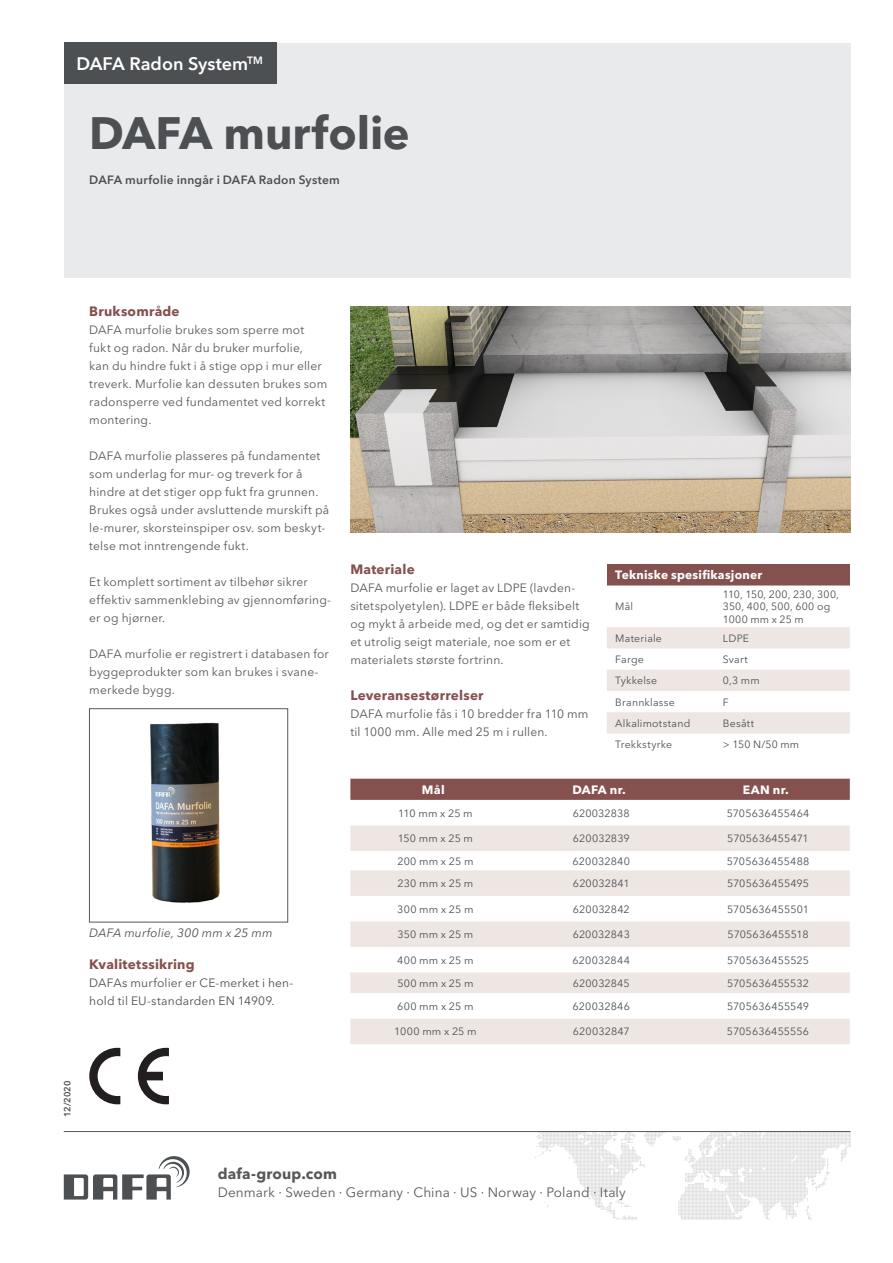
<style>
.page{position:relative;width:893px;height:1263px;background:#fff}
.page>*{position:absolute;margin:0;border:0;box-sizing:border-box;transform-origin:0 0}
.t1{font:700 45px "Avenir Next LT Pro";letter-spacing:-.005em;color:#4d5053}
.t2{font:600 18px "Avenir Next LT Pro";color:#fff}
.t3{font:700 15px "Avenir Next LT Pro";letter-spacing:.01em;color:#57585a}
._2_Rubrik{font:700 13.5px "Avenir Next LT Pro";letter-spacing:.015em;color:#85514e}
.t4{font:13.5px "Avenir Next LT Pro";letter-spacing:.01em;color:#57585a}
._2_Rubrik-2{font:12px/18px "Avenir Next LT Pro";letter-spacing:.015em;color:#57585a}
._2_Rubrik-3{font:12px/18px "Avenir Next LT Pro";letter-spacing:.015em;color:#4d5053}
.t5{font:700 12px "Avenir Next LT Pro";letter-spacing:.02em;color:#fff}
.t6{font:600 12px "Avenir Next LT Pro";letter-spacing:.02em;color:#4d5053}
._2_Rubrik-4{font:italic 12px "Avenir Next LT Pro";letter-spacing:.01em;color:#4d5053}
._3_Brødtekst{font:10.5px/12.6px "Avenir Next LT Pro";letter-spacing:.015em;color:#4d5053}
._2_Rubrik-5{font:10.5px "Avenir Next LT Pro";letter-spacing:.025em;color:#4d5053}
.Brødtekst{font:10.5px "Avenir Next LT Pro";color:#4d5053}
.Brødtekst-2{font:600 9px "Avenir Next LT Pro";letter-spacing:.01em;color:#4d5053}
</style>
<div class="page">
<div style="left:64px;top:43px;width:786px;height:234px;background:#e9eaec"></div>
<div style="left:64px;top:43px;width:212px;height:41px;background:#4d5053"></div>
<div style="left:607px;top:564px;width:243px;height:21px;background:#85514e"></div>
<svg style="left:607px;top:585px;width:243px;height:149px"></svg>
<img style="left:150px;top:722px;width:70px;height:181px">
<div style="left:89px;top:708px;width:199px;height:214px;border:1px solid #57585a"></div>
<svg style="left:89px;top:1048px;width:31px;height:56px"></svg>
<svg style="left:138px;top:1048px;width:31px;height:56px"></svg>
<img style="left:350px;top:306px;width:500px;height:227px">
<div style="left:350px;top:779px;width:500px;height:21px;background:#85514e"></div>
<svg style="left:350px;top:825px;width:500px;height:219px;fill:#eee6e3"></svg>
<img style="left:535px;top:1132px;width:315px;height:87px">
<svg style="left:64px;top:1156px;width:126px;height:43px"></svg>
<hr style="left:64px;top:1131px;width:786px;height:1px;background:#57585a">
<p class="t2" style="left:77px;top:53px;width:188px">DAFA Radon System<sup>TM</sup></p>
<p class="t1" style="left:89px;top:106px;width:322px">DAFA murfolie</p>
<p class="t6" style="left:89px;top:172px;width:252px">DAFA murfolie inngår i DAFA Radon System</p>
<p class="_2_Rubrik" style="left:89px;top:303px;width:92px">Bruksområde</p>
<p class="_2_Rubrik-2" style="left:89px;top:321px;width:240px">DAFA murfolie brukes som sperre mot fukt og radon. Når du bruker murfolie,<br>kan du hindre fukt i å stige opp i mur eller treverk. Murfolie kan dessuten brukes som radonsperre ved fundamentet ved korrekt montering.</p>
<p class="_2_Rubrik-2" style="left:89px;top:447px;width:241px">DAFA murfolie plasseres på fundamentet som underlag for mur- og treverk for å hindre at det stiger opp fukt fra grunnen.<br>Brukes også under avsluttende murskift på le-murer, skorsteinspiper osv. som beskyt&shy;telse mot inntrengende fukt.</p>
<p class="_2_Rubrik-2" style="left:89px;top:573px;width:243px">Et komplett sortiment av tilbehør sikrer effektiv sammenklebing av gjennomføring&shy;er og hjørner.</p>
<p class="_2_Rubrik-2" style="left:89px;top:645px;width:241px">DAFA murfolie er registrert i databasen for byggeprodukter som kan brukes i svane&shy;merkede bygg.</p>
<p class="_2_Rubrik" style="left:350px;top:561px;width:66px">Materiale</p>
<p class="_2_Rubrik-2" style="left:350px;top:579px;width:241px">DAFA murfolie er laget av LDPE (lavden&shy;sitetspolyetylen). LDPE er både fleksibelt og mykt å arbeide med, og det er samtidig et utrolig seigt materiale, noe som er et materialets største fortrinn.</p>
<p class="_2_Rubrik" style="left:350px;top:687px;width:135px">Leveransestørrelser</p>
<p class="_2_Rubrik-2" style="left:350px;top:705px;width:240px">DAFA murfolie fås i 10 bredder fra 110 mm til 1000 mm. Alle med 25 m i rullen.</p>
<p class="t5" style="left:615px;top:568px;width:148px">Tekniske spesifikasjoner</p>
<p class="_3_Brødtekst" style="left:615px;top:600px;width:19px">Mål</p>
<p class="_3_Brødtekst" style="left:723px;top:588px;width:118px">110, 150, 200, 230, 300,<br>350, 400, 500, 600 og<br>1000 mm x 25 m</p>
<p class="_3_Brødtekst" style="left:615px;top:632px;width:48px">Materiale</p>
<p class="_2_Rubrik-5" style="left:723px;top:632px;width:28px">LDPE</p>
<p class="_3_Brødtekst" style="left:615px;top:653px;width:30px">Farge</p>
<p class="_2_Rubrik-5" style="left:723px;top:653px;width:27px">Svart</p>
<p class="_3_Brødtekst" style="left:615px;top:674px;width:43px">Tykkelse</p>
<p class="Brødtekst" style="left:723px;top:674px;width:38px">0,3 mm</p>
<p class="_3_Brødtekst" style="left:615px;top:696px;width:61px">Brannklasse</p>
<p class="_2_Rubrik-5" style="left:723px;top:696px;width:7px">F</p>
<p class="_3_Brødtekst" style="left:615px;top:717px;width:77px">Alkalimotstand</p>
<p class="_2_Rubrik-5" style="left:723px;top:717px;width:33px">Besått</p>
<p class="_3_Brødtekst" style="left:615px;top:738px;width:58px">Trekkstyrke</p>
<p class="_3_Brødtekst" style="left:723px;top:738px;width:78px">&gt; 150 N/50 mm</p>
<p class="_2_Rubrik-4" style="left:89px;top:925px;width:185px">DAFA murfolie, 300 mm x 25 mm</p>
<p class="_2_Rubrik" style="left:89px;top:956px;width:107px">Kvalitetssikring</p>
<p class="_2_Rubrik-3" style="left:89px;top:974px;width:206px">DAFAs murfolier er CE-merket i hen&shy;hold til EU-standarden EN 14909.</p>
<p class="Brødtekst-2" style="left:62px;top:1117px;width:38px;rotate:-90deg">12/2020</p>
<p class="t5" style="left:422px;top:782px;width:24px">Mål</p>
<p class="t5" style="left:572px;top:782px;width:55px">DAFA nr.</p>
<p class="t5" style="left:743px;top:782px;width:47px">EAN nr.</p>
<p class="_3_Brødtekst" style="left:398px;top:807px;width:76px">110 mm x 25 m</p>
<p class="_3_Brødtekst" style="left:573px;top:807px;width:59px">620032838</p>
<p class="_3_Brødtekst" style="left:727px;top:807px;width:84px">5705636455464</p>
<p class="_3_Brødtekst" style="left:398px;top:832px;width:77px">150 mm x 25 m</p>
<p class="_3_Brødtekst" style="left:573px;top:832px;width:58px">620032839</p>
<p class="_3_Brødtekst" style="left:727px;top:832px;width:83px">5705636455471</p>
<p class="_3_Brødtekst" style="left:397px;top:855px;width:78px">200 mm x 25 m</p>
<p class="_3_Brødtekst" style="left:573px;top:855px;width:59px">620032840</p>
<p class="_3_Brødtekst" style="left:727px;top:855px;width:84px">5705636455488</p>
<p class="_3_Brødtekst" style="left:397px;top:877px;width:77px">230 mm x 25 m</p>
<p class="_3_Brødtekst" style="left:573px;top:877px;width:58px">620032841</p>
<p class="_3_Brødtekst" style="left:727px;top:877px;width:83px">5705636455495</p>
<p class="_3_Brødtekst" style="left:397px;top:903px;width:78px">300 mm x 25 m</p>
<p class="_3_Brødtekst" style="left:573px;top:903px;width:59px">620032842</p>
<p class="_3_Brødtekst" style="left:727px;top:903px;width:83px">5705636455501</p>
<p class="_3_Brødtekst" style="left:397px;top:928px;width:77px">350 mm x 25 m</p>
<p class="_3_Brødtekst" style="left:573px;top:928px;width:59px">620032843</p>
<p class="_3_Brødtekst" style="left:727px;top:928px;width:82px">5705636455518</p>
<p class="_3_Brødtekst" style="left:397px;top:954px;width:78px">400 mm x 25 m</p>
<p class="_3_Brødtekst" style="left:573px;top:954px;width:59px">620032844</p>
<p class="_3_Brødtekst" style="left:727px;top:954px;width:84px">5705636455525</p>
<p class="_3_Brødtekst" style="left:397px;top:977px;width:78px">500 mm x 25 m</p>
<p class="_3_Brødtekst" style="left:573px;top:977px;width:59px">620032845</p>
<p class="_3_Brødtekst" style="left:727px;top:977px;width:84px">5705636455532</p>
<p class="_3_Brødtekst" style="left:397px;top:1000px;width:78px">600 mm x 25 m</p>
<p class="_3_Brødtekst" style="left:573px;top:1000px;width:59px">620032846</p>
<p class="_3_Brødtekst" style="left:727px;top:1000px;width:84px">5705636455549</p>
<p class="_3_Brødtekst" style="left:394px;top:1025px;width:84px">1000 mm x 25 m</p>
<p class="_3_Brødtekst" style="left:573px;top:1025px;width:58px">620032847</p>
<p class="_3_Brødtekst" style="left:727px;top:1025px;width:84px">5705636455556</p>
<p class="t3" style="left:218px;top:1164px;width:121px">dafa-group.com</p>
<p class="t4" style="left:218px;top:1184px;width:410px">Denmark · Sweden · Germany · China · US · Norway · Poland · Italy</p>
</div>
